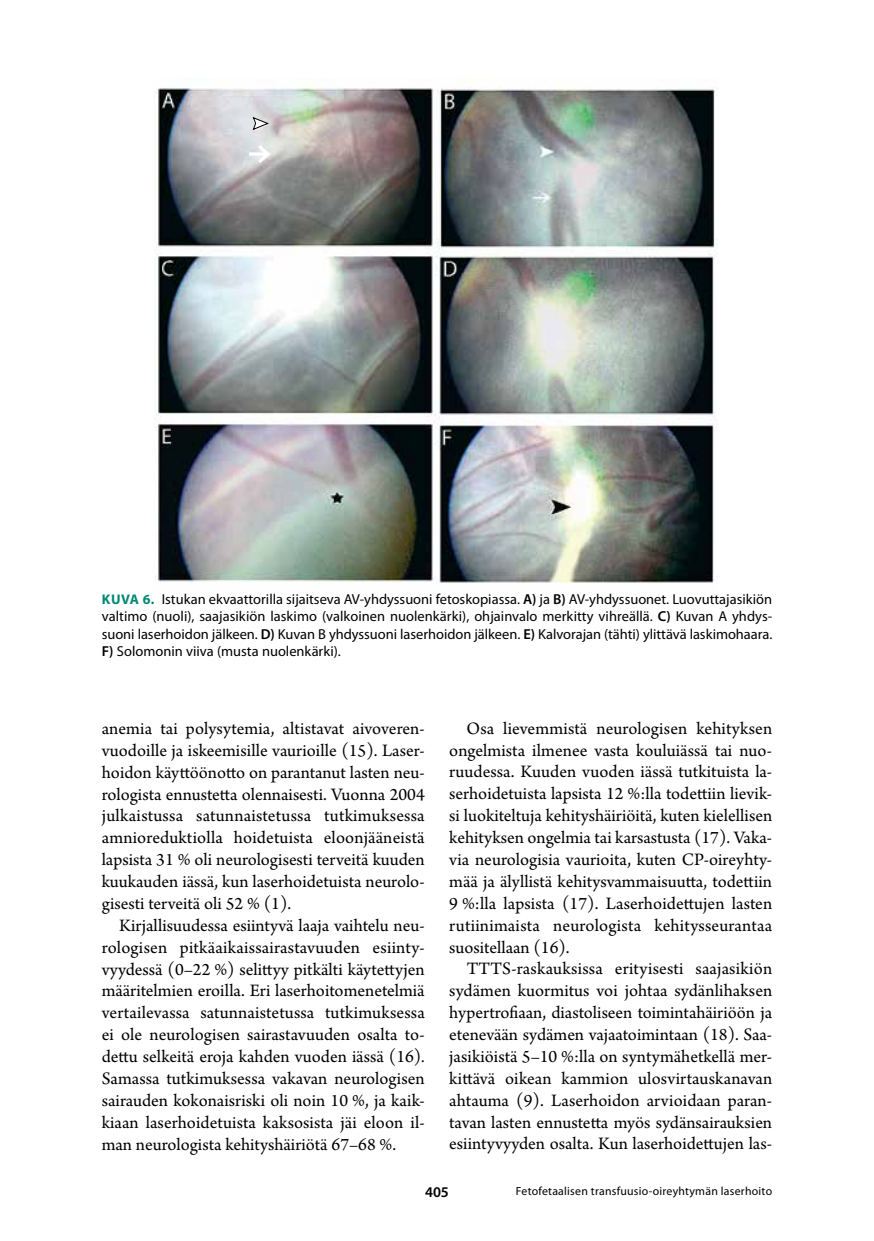
<style>
.page{position:relative;width:874px;height:1241px;background:#fff}
.page>*{position:absolute;margin:0;border:0;box-sizing:border-box;transform-origin:0 0}
.t1{font:18.38px/21.9px "Arno Pro";color:#000;text-align:justify}
.t2{font:600 14.88px "Myriad Pro";color:#000}
.t3{font:14.35px/17.5px "Myriad Pro";color:#000;text-align:justify}
.t4{font:11.9px "Myriad Pro";letter-spacing:.02em;color:#000}
.s1{font-weight:700;font-size:14px;color:#008974}
.s2{font-weight:600}
.s3{font-style:italic}
</style>
<div class="page">
<img style="left:155px;top:86px;width:561px;height:497px">
<svg style="left:252px;top:116px;width:18px;height:14px"></svg>
<svg style="left:249px;top:152px;width:5px;height:4px"></svg>
<svg style="left:254px;top:142px;width:18px;height:24px"></svg>
<p class="t3" style="left:102px;top:589px;width:671px"><span class="s1">KUVA 6.</span> Istukan ekvaattorilla sijaitseva AV-yhdyssuoni fetoskopiassa. <span class="s2">A)</span> ja <span class="s2">B)</span> AV-yhdyssuonet. Luovuttajasikiön valtimo (nuoli), saajasikiön laskimo (valkoinen nuolenkärki), ohjainvalo merkitty vihreällä. <span class="s2">C)</span> Kuvan A yhdys&shy;suoni laserhoidon jälkeen. <span class="s2">D)</span> Kuvan B yhdyssuoni laserhoidon jälkeen. <span class="s2">E)</span> Kalvorajan (tähti) ylittävä laskimohaara.<br><span class="s2">F)</span> Solomonin viiva (musta nuolenkärki).</p>
<p class="t1" style="left:102px;top:718px;width:324px">anemia tai polysytemia, altistavat aivoveren&shy;vuodoille ja iskeemisille vaurioille (15). Laser&shy;hoidon käyttöönotto on parantanut lasten neu&shy;rologista ennustetta olennaisesti. Vuonna 2004 julkaistussa satunnaistetussa tutkimuksessa amnioreduktiolla hoidetuista eloonjääneistä lapsista 31 % oli neurologisesti terveitä kuuden kuukauden iässä, kun laserhoidetuista neurolo&shy;gisesti terveitä oli 52 % (1).</p>
<p class="t1" style="left:102px;top:915px;width:324px;text-indent:17px">Kirjallisuudessa esiintyvä laaja vaihtelu neu&shy;rologisen pitkäaikaissairastavuuden esiinty&shy;vyydessä (0–22 %) selittyy pitkälti käytettyjen määritelmien eroilla. Eri laserhoitomenetelmiä vertailevassa satunnaistetussa tutkimuksessa ei ole neurologisen sairastavuuden osalta to&shy;dettu selkeitä eroja kahden vuoden iässä (16)<span class="s3">.<br></span>Samassa tutkimuksessa vakavan neurologisen sairauden kokonaisriski oli noin 10 %, ja kaik&shy;kiaan laserhoidetuista kaksosista jäi eloon il&shy;man neurologista kehityshäiriötä 67–68 %.</p>
<p class="t1" style="left:449px;top:718px;width:324px;text-indent:17px">Osa lievemmistä neurologisen kehityksen ongelmista ilmenee vasta kouluiässä tai nuo&shy;ruudessa. Kuuden vuoden iässä tutkituista la&shy;serhoidetuista lapsista 12 %:lla todettiin lievik&shy;si luokiteltuja kehityshäiriöitä, kuten kielellisen kehityksen ongelmia tai karsastusta (17). Vaka&shy;via neurologisia vaurioita, kuten CP-oireyhty&shy;mää ja älyllistä kehitysvammaisuutta, todettiin 9 %:lla lapsista (17). Laserhoidettujen lasten rutiinimaista neurologista kehitysseurantaa suositellaan (16).</p>
<p class="t1" style="left:449px;top:958px;width:324px;text-indent:17px">TTTS-raskauksissa erityisesti saajasikiön sydämen kuormitus voi johtaa sydänlihaksen hypertrofiaan, diastoliseen toimintahäiriöön ja etenevään sydämen vajaatoimintaan (18). Saa&shy;jasikiöistä 5–10 %:lla on syntymähetkellä mer&shy;kittävä oikean kammion ulosvirtauskanavan ahtauma (9). Laserhoidon arvioidaan paran&shy;tavan lasten ennustetta myös sydänsairauksien esiintyvyyden osalta. Kun laserhoidettujen las-</p>
<p class="t2" style="left:425px;top:1182px;width:25px">405</p>
<p class="t4" style="left:515px;top:1183px;width:258px">Fetofetaalisen transfuusio-oireyhtymän laserhoito</p>
</div>
